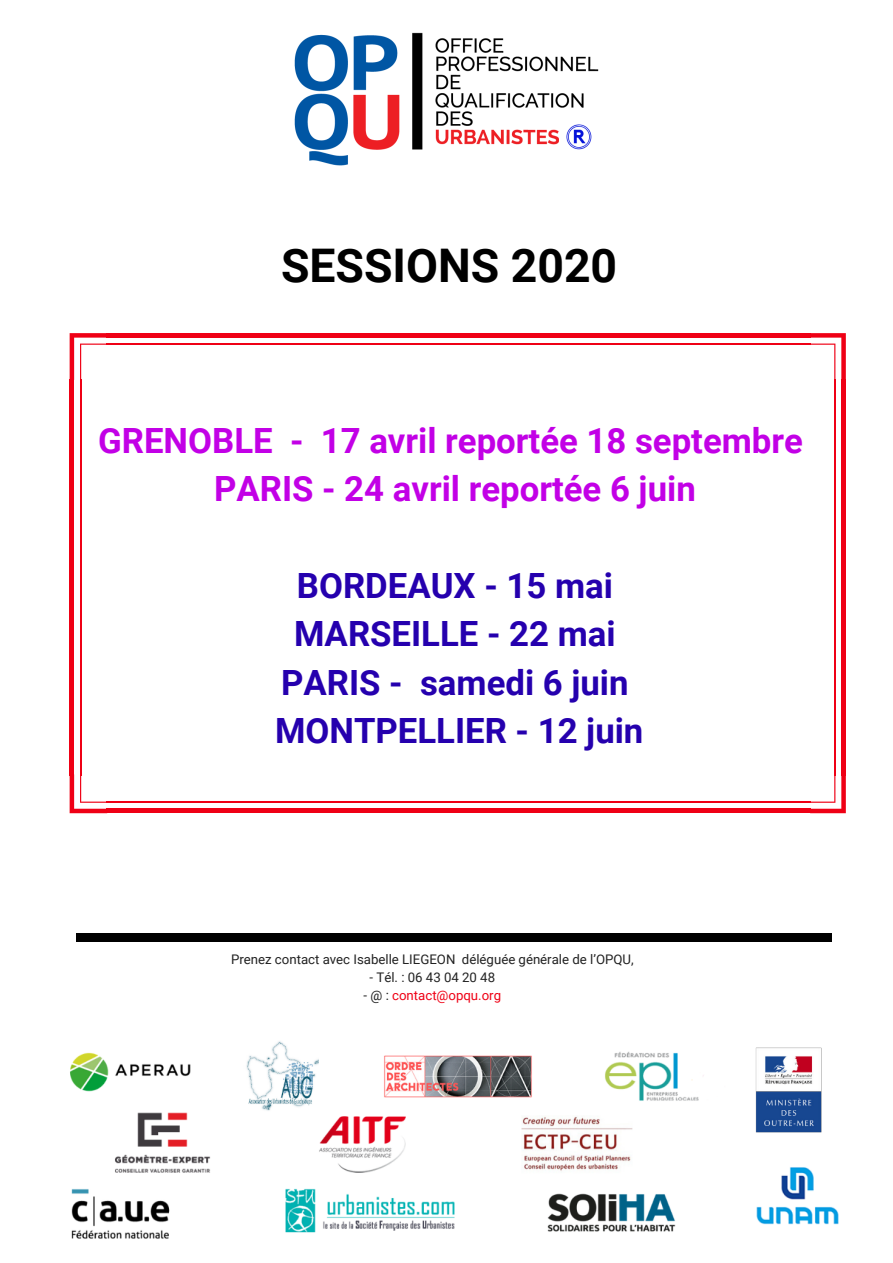
<style>
.page{position:relative;width:893px;height:1263px;background:#fff}
.page>*{position:absolute;margin:0;border:0;box-sizing:border-box;transform-origin:0 0}
.t1{font:700 46.35px "Roboto";color:#000}
.t2{font:700 34.8px/48.4px "Roboto";color:#2500ae;text-align:center}
.t3{font:700 34.8px/48.4px "Roboto";color:#c200e6;text-align:center}
.t4{font:13.2px "Roboto";color:#222}
.t5{font:13.2px "Roboto";color:#ef0015}
.s1{color:#222}
</style>
<div class="page">
<img style="left:294px;top:32px;width:305px;height:134px">
<div style="left:76px;top:933px;width:49px;height:9px;background:#000"></div>
<div style="left:783px;top:933px;width:49px;height:9px;background:#000"></div>
<div style="left:123px;top:933px;width:338px;height:9px;background:#000"></div>
<div style="left:460px;top:933px;width:324px;height:9px;background:#000"></div>
<img style="left:560px;top:120px;width:37px;height:32px">
<svg style="left:70px;top:333px;width:37px;height:47px"></svg>
<hr style="left:70px;top:379px;width:4px;height:396px;background:#ef0015">
<hr style="left:80px;top:379px;width:1px;height:396px;background:#ef0015">
<svg style="left:70px;top:774px;width:37px;height:39px"></svg>
<hr style="left:106px;top:809px;width:705px;height:4px;background:#ef0015">
<hr style="left:106px;top:802px;width:705px;height:1px;background:#ef0015">
<svg style="left:810px;top:774px;width:36px;height:39px"></svg>
<div style="left:841px;top:379px;width:5px;height:396px;background:#ef0015"></div>
<hr style="left:834px;top:379px;width:1px;height:396px;background:#ef0015">
<svg style="left:810px;top:333px;width:36px;height:47px"></svg>
<div style="left:106px;top:333px;width:705px;height:5px;background:#ef0015"></div>
<hr style="left:106px;top:344px;width:705px;height:1px;background:#ef0015">
<img style="left:70px;top:1041px;width:769px;height:198px">
<h1 class="t1" style="left:281px;top:239px;width:338px">SESSIONS 2020</h1>
<h2 class="t3" style="left:98px;top:417px;width:706px">GRENOBLE - 17 avril reportée 18 septembre<br>PARIS - 24 avril reportée 6 juin</h2>
<h2 class="t2" style="left:275px;top:562px;width:370px">BORDEAUX - 15 mai<br>MARSEILLE - 22 mai<br>PARIS - samedi 6 juin<br>MONTPELLIER - 12 juin</h2>
<p class="t4" style="left:231px;top:952px;width:404px">Prenez contact avec Isabelle LIEGEON déléguée générale de l’OPQU,</p>
<p class="t4" style="left:370px;top:970px;width:127px">- Tél. : 06 43 04 20 48</p>
<p class="t5" style="left:364px;top:988px;width:139px"><span class="s1">- @ :</span> contact@opqu.org</p>
</div>
